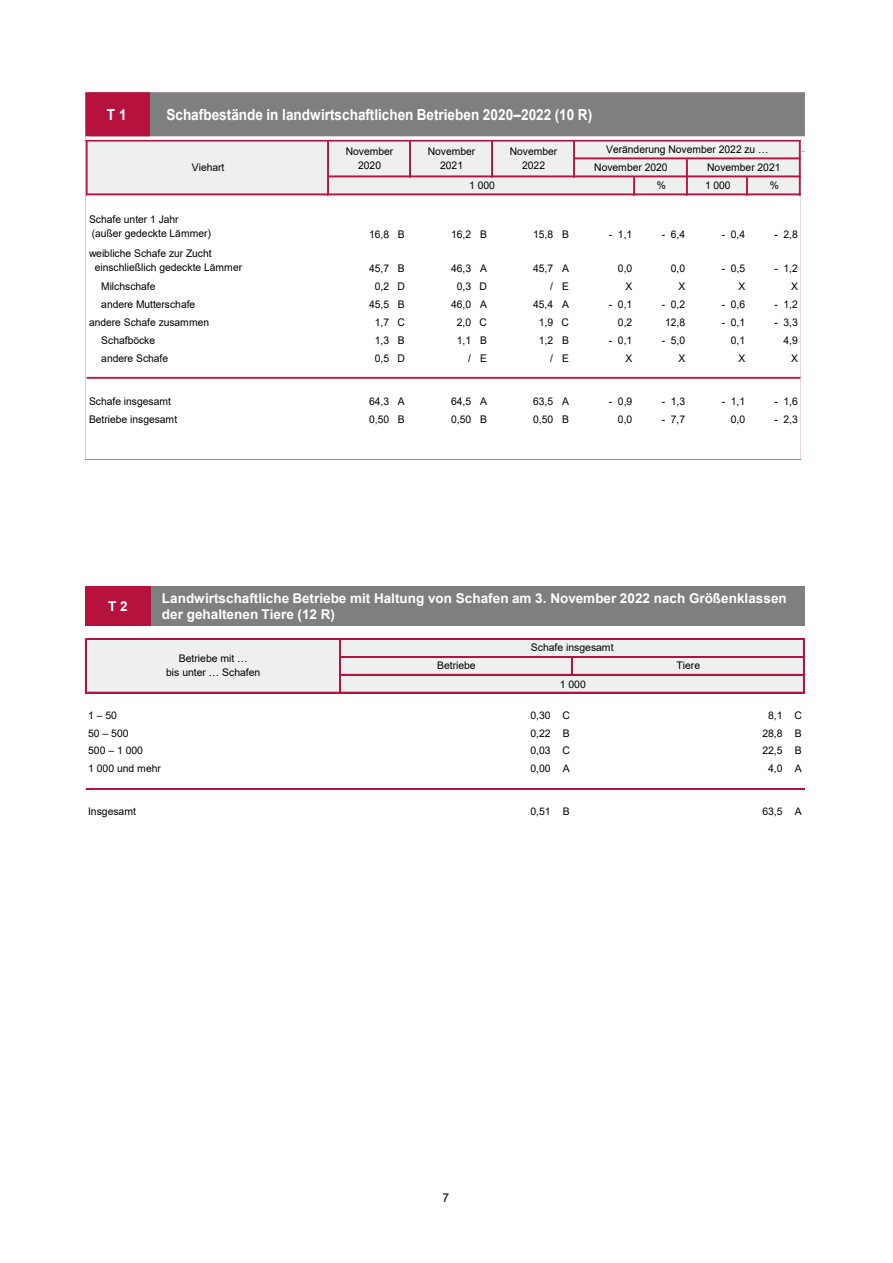
<style>
.page{position:relative;width:893px;height:1263px;background:#fff}
.page>*{position:absolute;margin:0;border:0;box-sizing:border-box;transform-origin:0 0}
.t1{font:15.15px "Arial Bold MT3";color:#fff;scale:.89 1}
.t2{font:13.5px/15.6px "Arial Bold MT3";color:#fff}
.t3{font:12px "Arial MT4";color:#000}
.t4{font:10.5px/13.8px "Arial MT4";letter-spacing:-.005em;color:#000;text-align:center}
.t5{font:10.5px/13.6px "Arial MT5";letter-spacing:-.005em;color:#000;text-align:center}
.s1{font-family:"Arial Bold MT4"}
</style>
<div class="page">
<div style="left:87px;top:639px;width:717px;height:54px;background:#eeefef"></div>
<hr style="left:85px;top:638px;width:2px;height:55px;background:#b5123e">
<hr style="left:339px;top:640px;width:2px;height:53px;background:#b5123e">
<hr style="left:803px;top:640px;width:2px;height:53px;background:#b5123e">
<svg style="left:571px;top:658px;width:2px;height:16px"></svg>
<hr style="left:87px;top:638px;width:718px;height:2px;background:#b5123e">
<hr style="left:341px;top:656px;width:464px;height:2px;background:#b5123e">
<hr style="left:341px;top:674px;width:464px;height:1px;background:#b5123e">
<hr style="left:87px;top:692px;width:718px;height:1px;background:#b5123e">
<hr style="left:86px;top:788px;width:718px;height:2px;background:#b5123e">
<svg style="left:86px;top:136px;width:718px;height:4px"></svg>
<div style="left:90px;top:92px;width:714px;height:44px;background:#7f7f7f"></div>
<div style="left:85px;top:92px;width:65px;height:44px;background:#b5123e"></div>
<div style="left:85px;top:586px;width:719px;height:40px;background:#7f7f7f"></div>
<div style="left:85px;top:586px;width:66px;height:39px;background:#b5123e"></div>
<div style="left:87px;top:141px;width:713px;height:54px;background:#eeefef"></div>
<hr style="left:86px;top:140px;width:2px;height:55px;background:#b5123e">
<hr style="left:327px;top:141px;width:1px;height:54px;background:#b5123e">
<hr style="left:328px;top:141px;width:1px;height:54px;background:#b5123e">
<hr style="left:409px;top:141px;width:2px;height:36px;background:#b5123e">
<hr style="left:491px;top:141px;width:2px;height:36px;background:#b5123e">
<hr style="left:573px;top:141px;width:2px;height:36px;background:#b5123e">
<hr style="left:799px;top:141px;width:2px;height:54px;background:#b5123e">
<hr style="left:686px;top:159px;width:2px;height:36px;background:#b5123e">
<svg style="left:633px;top:177px;width:2px;height:17px"></svg>
<svg style="left:746px;top:177px;width:2px;height:17px"></svg>
<hr style="left:88px;top:140px;width:713px;height:1px;background:#b5123e">
<hr style="left:575px;top:158px;width:226px;height:1px;background:#b5123e">
<hr style="left:329px;top:176px;width:472px;height:1px;background:#b5123e">
<hr style="left:88px;top:194px;width:713px;height:1px;background:#b5123e">
<hr style="left:87px;top:377px;width:713px;height:2px;background:#b5123e">
<h1 class="t1" style="left:107px;top:106px;width:24px">T 1</h1>
<h1 class="t1" style="left:166px;top:106px;width:480px">Schafbestände in landwirtschaftlichen Betrieben 2020<span class="s1">–</span>2022 (10 R)</h1>
<p class="t4" style="left:192px;top:160px;width:34px">Viehart</p>
<p class="t4" style="left:89px;top:213px;width:123px;text-align:left">Schafe unter 1 Jahr (außer gedeckte Lämmer)</p>
<p class="t4" style="left:95px;top:247px;width:149px;text-align:left;text-indent:-6px">weibliche Schafe zur Zucht einschließlich gedeckte Lämmer</p>
<p class="t4" style="left:346px;top:144px;width:49px">November<br>2020</p>
<p class="t4" style="left:428px;top:144px;width:49px">November<br>2021</p>
<p class="t4" style="left:510px;top:144px;width:49px">November<br>2022</p>
<p class="t5" style="left:606px;top:142px;width:164px">Veränderung November 2022 zu …</p>
<p class="t4" style="left:594px;top:160px;width:75px">November 2020</p>
<p class="t4" style="left:707px;top:160px;width:75px">November 2021</p>
<p class="t4" style="left:469px;top:178px;width:27px">1 000</p>
<p class="t4" style="left:657px;top:179px;width:11px">%</p>
<p class="t4" style="left:705px;top:179px;width:27px">1 000</p>
<p class="t4" style="left:770px;top:179px;width:11px">%</p>
<p class="t4" style="left:369px;top:227px;width:37px">16,8 B</p>
<p class="t4" style="left:451px;top:227px;width:37px">16,2 B</p>
<p class="t4" style="left:533px;top:227px;width:37px">15,8 B</p>
<p class="t4" style="left:609px;top:227px;width:25px">- 1,1</p>
<p class="t4" style="left:662px;top:227px;width:25px">- 6,4</p>
<p class="t4" style="left:722px;top:227px;width:25px">- 0,4</p>
<p class="t4" style="left:774px;top:227px;width:25px">- 2,8</p>
<p class="t4" style="left:369px;top:261px;width:37px">45,7 B</p>
<p class="t4" style="left:451px;top:261px;width:37px">46,3 A</p>
<p class="t4" style="left:533px;top:261px;width:37px">45,7 A</p>
<p class="t4" style="left:618px;top:261px;width:16px">0,0</p>
<p class="t4" style="left:671px;top:261px;width:16px">0,0</p>
<p class="t4" style="left:722px;top:261px;width:25px">- 0,5</p>
<p class="t4" style="left:774px;top:261px;width:25px">- 1,2</p>
<p class="t4" style="left:101px;top:279px;width:56px">Milchschafe</p>
<p class="t4" style="left:375px;top:279px;width:32px">0,2 D</p>
<p class="t4" style="left:457px;top:279px;width:32px">0,3 D</p>
<p class="t4" style="left:550px;top:279px;width:20px">/ E</p>
<p class="t4" style="left:625px;top:279px;width:8px">X</p>
<p class="t4" style="left:678px;top:279px;width:8px">X</p>
<p class="t4" style="left:738px;top:279px;width:8px">X</p>
<p class="t4" style="left:791px;top:279px;width:8px">X</p>
<p class="t4" style="left:101px;top:297px;width:96px">andere Mutterschafe</p>
<p class="t4" style="left:369px;top:297px;width:37px">45,5 B</p>
<p class="t4" style="left:451px;top:297px;width:37px">46,0 A</p>
<p class="t4" style="left:533px;top:297px;width:37px">45,4 A</p>
<p class="t4" style="left:609px;top:297px;width:25px">- 0,1</p>
<p class="t4" style="left:662px;top:297px;width:25px">- 0,2</p>
<p class="t4" style="left:722px;top:297px;width:25px">- 0,6</p>
<p class="t4" style="left:774px;top:297px;width:25px">- 1,2</p>
<p class="t4" style="left:89px;top:315px;width:122px">andere Schafe zusammen</p>
<p class="t4" style="left:375px;top:315px;width:32px">1,7 C</p>
<p class="t4" style="left:457px;top:315px;width:32px">2,0 C</p>
<p class="t4" style="left:539px;top:315px;width:32px">1,9 C</p>
<p class="t4" style="left:618px;top:315px;width:16px">0,2</p>
<p class="t4" style="left:665px;top:315px;width:22px">12,8</p>
<p class="t4" style="left:722px;top:315px;width:25px">- 0,1</p>
<p class="t4" style="left:774px;top:315px;width:25px">- 3,3</p>
<p class="t4" style="left:101px;top:333px;width:56px">Schafböcke</p>
<p class="t4" style="left:375px;top:333px;width:32px">1,3 B</p>
<p class="t4" style="left:457px;top:333px;width:32px">1,1 B</p>
<p class="t4" style="left:539px;top:333px;width:32px">1,2 B</p>
<p class="t4" style="left:609px;top:333px;width:25px">- 0,1</p>
<p class="t4" style="left:662px;top:333px;width:25px">- 5,0</p>
<p class="t4" style="left:731px;top:333px;width:16px">0,1</p>
<p class="t4" style="left:783px;top:333px;width:16px">4,9</p>
<p class="t4" style="left:101px;top:351px;width:68px">andere Schafe</p>
<p class="t4" style="left:375px;top:351px;width:32px">0,5 D</p>
<p class="t4" style="left:468px;top:351px;width:20px">/ E</p>
<p class="t4" style="left:550px;top:351px;width:20px">/ E</p>
<p class="t4" style="left:625px;top:351px;width:8px">X</p>
<p class="t4" style="left:678px;top:351px;width:8px">X</p>
<p class="t4" style="left:738px;top:351px;width:8px">X</p>
<p class="t4" style="left:791px;top:351px;width:8px">X</p>
<p class="t4" style="left:89px;top:394px;width:83px">Schafe insgesamt</p>
<p class="t4" style="left:369px;top:394px;width:37px">64,3 A</p>
<p class="t4" style="left:451px;top:394px;width:37px">64,5 A</p>
<p class="t4" style="left:533px;top:394px;width:37px">63,5 A</p>
<p class="t4" style="left:609px;top:394px;width:25px">- 0,9</p>
<p class="t4" style="left:662px;top:394px;width:25px">- 1,3</p>
<p class="t4" style="left:722px;top:394px;width:25px">- 1,1</p>
<p class="t4" style="left:774px;top:394px;width:25px">- 1,6</p>
<p class="t4" style="left:89px;top:412px;width:90px">Betriebe insgesamt</p>
<p class="t4" style="left:369px;top:412px;width:37px">0,50 B</p>
<p class="t4" style="left:451px;top:412px;width:37px">0,50 B</p>
<p class="t4" style="left:533px;top:412px;width:37px">0,50 B</p>
<p class="t4" style="left:618px;top:412px;width:16px">0,0</p>
<p class="t4" style="left:662px;top:412px;width:25px">- 7,7</p>
<p class="t4" style="left:731px;top:412px;width:16px">0,0</p>
<p class="t4" style="left:774px;top:412px;width:25px">- 2,3</p>
<p class="t2" style="left:108px;top:598px;width:21px">T 2</p>
<p class="t2" style="left:162px;top:590px;width:626px">Landwirtschaftliche Betriebe mit Haltung von Schafen am 3. November 2022 nach Größenklassen der gehaltenen Tiere (12 R)</p>
<p class="t5" style="left:166px;top:651px;width:96px">Betriebe mit …<br>bis unter … Schafen</p>
<p class="t4" style="left:531px;top:640px;width:84px">Schafe insgesamt</p>
<p class="t4" style="left:437px;top:658px;width:40px">Betriebe</p>
<p class="t4" style="left:676px;top:658px;width:25px">Tiere</p>
<p class="t4" style="left:560px;top:677px;width:27px">1 000</p>
<p class="t5" style="left:88px;top:708px;width:30px">1 – 50</p>
<p class="t4" style="left:530px;top:708px;width:41px">0,30 C</p>
<p class="t4" style="left:768px;top:708px;width:35px">8,1 C</p>
<p class="t5" style="left:88px;top:726px;width:42px">50 – 500</p>
<p class="t4" style="left:530px;top:726px;width:41px">0,22 B</p>
<p class="t4" style="left:762px;top:726px;width:41px">28,8 B</p>
<p class="t5" style="left:88px;top:744px;width:56px">500 – 1 000</p>
<p class="t4" style="left:530px;top:744px;width:41px">0,03 C</p>
<p class="t4" style="left:762px;top:744px;width:41px">22,5 B</p>
<p class="t4" style="left:88px;top:761px;width:74px">1 000 und mehr</p>
<p class="t4" style="left:530px;top:761px;width:41px">0,00 A</p>
<p class="t4" style="left:768px;top:761px;width:35px">4,0 A</p>
<p class="t4" style="left:88px;top:804px;width:49px">Insgesamt</p>
<p class="t4" style="left:530px;top:804px;width:41px">0,51 B</p>
<p class="t4" style="left:762px;top:804px;width:41px">63,5 A</p>
<p class="t3" style="left:443px;top:1191px;width:8px">7</p>
</div>
